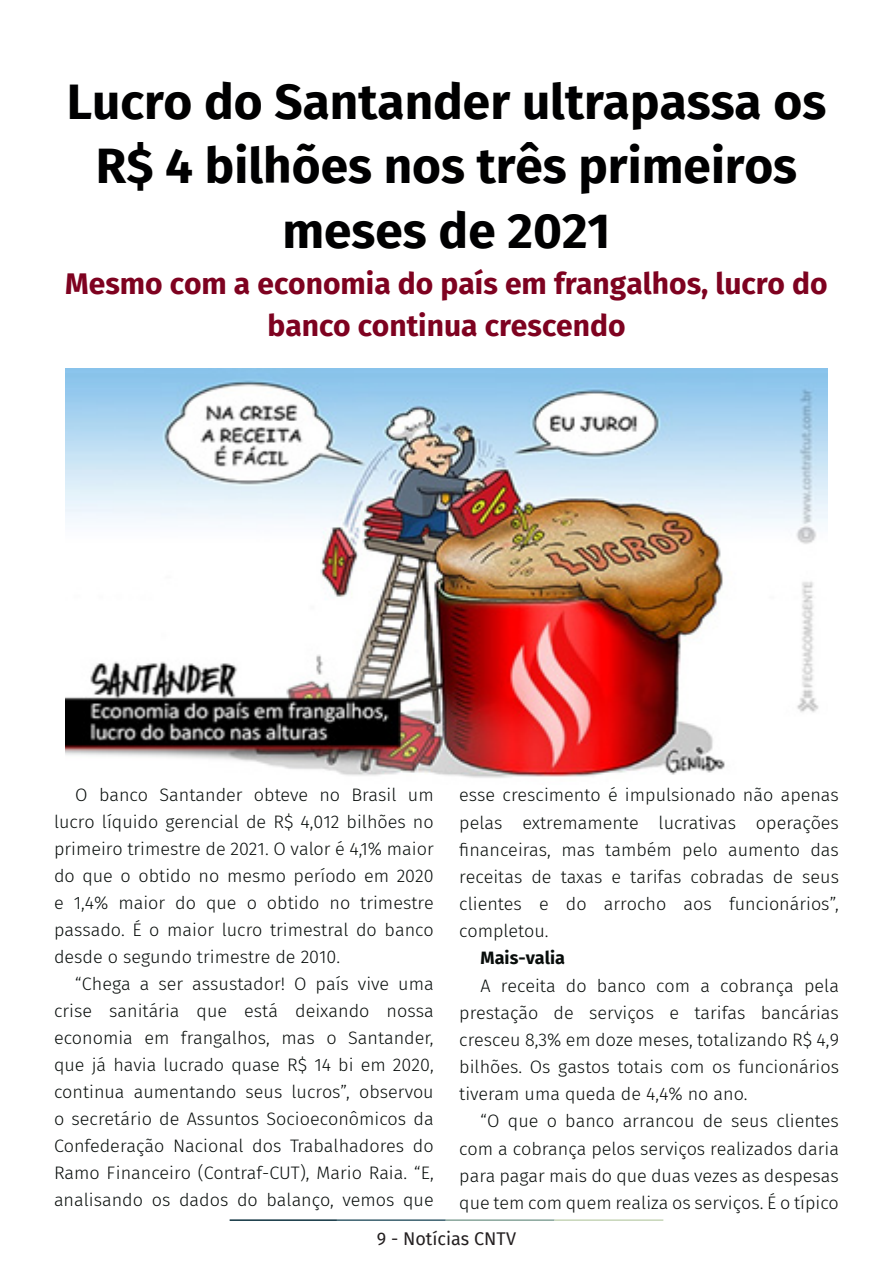
<style>
.page{position:relative;width:893px;height:1263px;background:#fff}
.page>*{position:absolute;margin:0;border:0;box-sizing:border-box;transform-origin:0 0}
.t1{font:700 49.5px/64.5px "Fira Sans";color:#000001;text-align:center}
.t2{font:700 30px/42px "Fira Sans";color:#7e0220;text-align:center}
.t3{font:300 18px/27px "Fira Sans";color:#080d0b;text-align:justify}
.t4{font:18px "Fira Sans";color:#231f20}
.t5{font:700 18px "Fira Sans";color:#080d0b}
</style>
<div class="page">
<hr style="left:230px;top:1219px;width:107px;height:2px;background:#0e323f">
<hr style="left:337px;top:1219px;width:109px;height:2px;background:#3a5f6d">
<hr style="left:446px;top:1219px;width:109px;height:2px;background:#87a59a">
<hr style="left:555px;top:1219px;width:108px;height:2px;background:#c6d5b7">
<img style="left:66px;top:369px;width:761px;height:409px">
<p class="t1" style="left:67px;top:66px;width:761px">Lucro do Santander ultrapassa os<br>R$ 4 bilhões nos três primeiros meses de 2021</p>
<p class="t2" style="left:65px;top:260px;width:764px">Mesmo com a economia do país em frangalhos, lucro do banco continua crescendo</p>
<p class="t3" style="left:54px;top:781px;width:381px;text-indent:21px">O banco Santander obteve no Brasil um lucro líquido gerencial de R$ 4,012 bilhões no primeiro trimestre de 2021. O valor é 4,1% maior do que o obtido no mesmo período em 2020 e 1,4% maior do que o obtido no trimestre passado. É o maior lucro trimestral do banco desde o segundo trimestre de 2010.</p>
<p class="t3" style="left:54px;top:970px;width:381px;text-indent:21px">“Chega a ser assustador! O país vive uma crise sanitária que está deixando nossa economia em frangalhos, mas o Santander, que já havia lucrado quase R$ 14 bi em 2020, continua aumentando seus lucros”, observou o secretário de Assuntos Socioeconômicos da Confederação Nacional dos Trabalhadores do Ramo Financeiro (Contraf-CUT), Mario Raia. “E, analisando os dados do balanço, vemos que</p>
<p class="t3" style="left:459px;top:781px;width:381px">esse crescimento é impulsionado não apenas pelas extremamente lucrativas operações financeiras, mas também pelo aumento das receitas de taxas e tarifas cobradas de seus clientes e do arrocho aos funcionários”, completou.</p>
<p class="t5" style="left:480px;top:943px;width:86px">Mais-valia</p>
<p class="t3" style="left:459px;top:972px;width:381px;text-indent:21px">A receita do banco com a cobrança pela prestação de serviços e tarifas bancárias cresceu 8,3% em doze meses, totalizando R$ 4,9 bilhões. Os gastos totais com os funcionários tiveram uma queda de 4,4% no ano.</p>
<p class="t3" style="left:459px;top:1107px;width:381px;text-indent:21px">“O que o banco arrancou de seus clientes com a cobrança pelos serviços realizados daria para pagar mais do que duas vezes as despesas que tem com quem realiza os serviços. É o típico</p>
<p class="t4" style="left:377px;top:1225px;width:141px">9 - Notícias CNTV</p>
</div>
